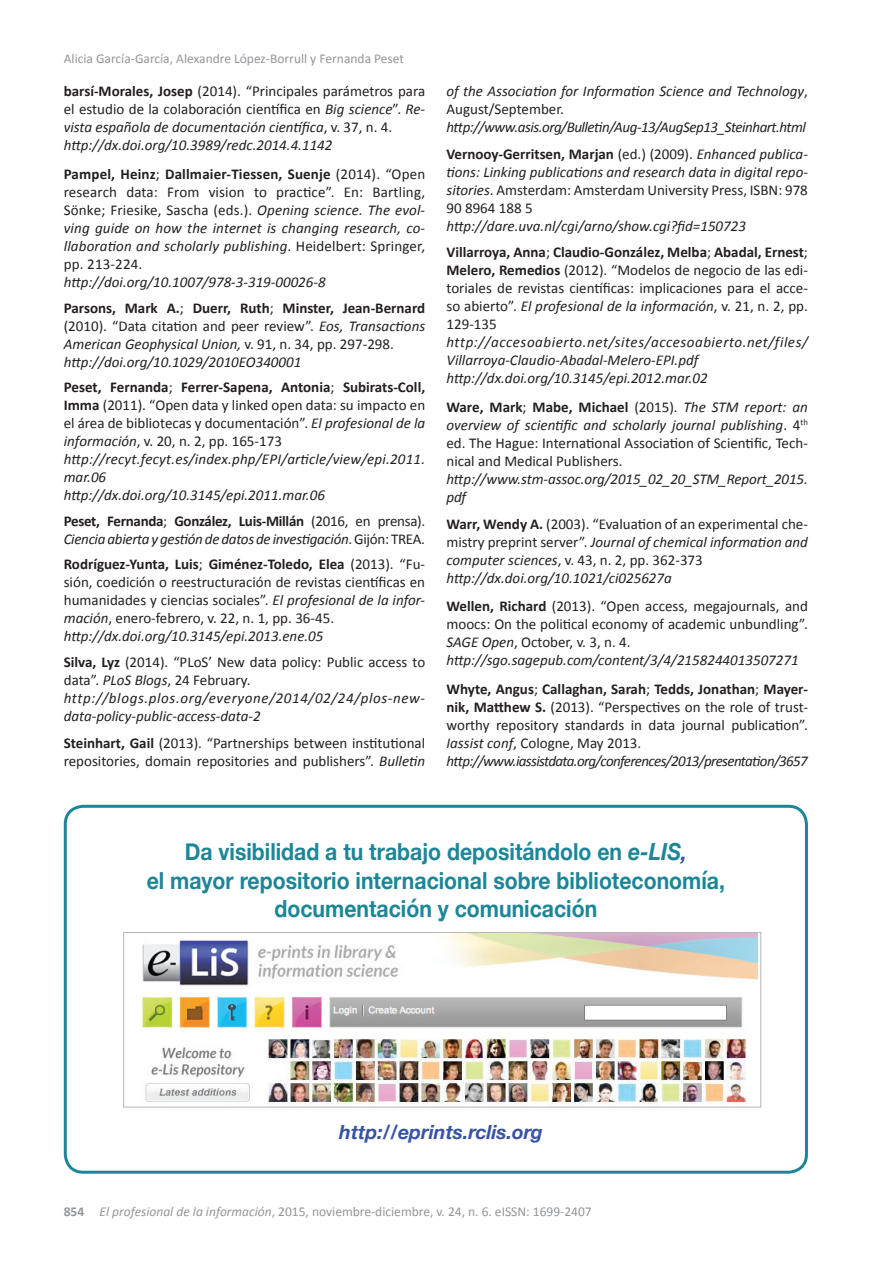
<style>
.page{position:relative;width:893px;height:1263px;background:#fff}
.page>*{position:absolute;margin:0;border:0;box-sizing:border-box;transform-origin:0 0}
.t1{font:700 23.55px/28.5px "Helvetica Neue";color:#1c8698;text-align:center;scale:.9 1}
.t2{font:italic 700 19.5px "Helvetica Neue";color:#3853a3}
.t3{font:15px/18px "Calibri";color:#231f20}
.t4{font:italic 15px/18px "Calibri";color:#231f20}
.t5{font:700 15px/26.5px "Calibri";color:#231f20}
.t6{font:italic 15px/18px "Calibri";letter-spacing:.04em;color:#231f20}
.t7{font:italic 15px/26.5px "Calibri";letter-spacing:-.03em;color:#231f20}
.t8{font:italic 15px/18px "Calibri";letter-spacing:-.02em;color:#231f20}
.t9{font:13.5px "Calibri";color:#939598}
.s1{font-weight:700;font-style:normal}
.s2{font-style:normal}
.s3{font-weight:700}
.s4{font-style:italic}
.s5{font-weight:400;font-style:italic}
.s6{font-weight:400}
.s7{font-style:italic;font-size:21px;color:#3853a3}
</style>
<div class="page">
<div style="left:64px;top:805px;width:744px;height:369px;border:3px solid #1c8698;border-radius:18px"></div>
<img style="left:142px;top:934px;width:616px;height:171px">
<div style="left:123px;top:932px;width:638px;height:175px;border:1px solid #b5b7bb"></div>
<p class="t9" style="left:64px;top:50px;width:342px">Alicia García-García, Alexandre López-Borrull y Fernanda Peset</p>
<p class="t4" style="left:64px;top:82px;width:363px"><span class="s1">barsí-Morales, Josep</span> <span class="s2">(2014). “Principales parámetros para el estudio de la colaboración científica en</span> Big science<span class="s2">”.</span> Re&shy;vista española de documentación científica<span class="s2">, v. 37, n. 4. </span>http://dx.doi.org/10.3989/redc.2014.4.1142</p>
<p class="t3" style="left:64px;top:165px;width:363px;text-align:justify"><span class="s3">Pampel, Heinz</span>; <span class="s3">Dallmaier-Tiessen, Suenje</span> (2014). “Open research data: From vision to practice”. En: Bartling, Sönke; Friesike, Sascha (eds.). <span class="s4">Opening science. The evol&shy;ving guide on how the internet is changing research, co&shy;llaboration and scholarly publishing</span>. Heidelbert: Springer, pp. 213-224.</p>
<p class="t5" style="left:64px;top:269px;width:363px"><span class="s5">http://doi.org/10.1007/978-3-319-00026-8<br></span>Parsons, Mark A.<span class="s6">;</span> Duerr, Ruth<span class="s6">;</span> Minster, Jean-Bernard</p>
<p class="t4" style="left:64px;top:317px;width:363px"><span class="s2">(2010). “Data citation and peer review”.</span> Eos, Transactions<br>American Geophysical Union, <span class="s2">v. 91, n. 34, pp. 297-298. </span>http://doi.org/10.1029/2010EO340001</p>
<p class="t4" style="left:64px;top:377px;width:363px"><span class="s1">Peset, Fernanda</span><span class="s2">;</span> <span class="s1">Ferrer-Sapena, Antonia</span><span class="s2">;</span> <span class="s1">Subirats-Coll, Imma</span> <span class="s2">(2011). “Open data y linked open data: su impacto en el área de bibliotecas y documentación”.</span> El profesional de la información<span class="s2">, v. 20, n. 2, pp. 165-173 </span>http://recyt.fecyt.es/index.php/EPI/article/view/epi.2011. mar.06<br>http://dx.doi.org/10.3145/epi.2011.mar.06</p>
<p class="t8" style="left:64px;top:512px;width:363px"><span class="s1">Peset, Fernanda</span><span class="s2">;</span> <span class="s1">González, Luis-Millán</span> <span class="s2">(2016, en prensa).<br></span>Ciencia abierta y gestión de datos de investigación<span class="s2">. Gijón: TREA.</span></p>
<p class="t3" style="left:64px;top:555px;width:363px"><span class="s3">Rodríguez-Yunta, Luis</span>; <span class="s3">Giménez-Toledo, Elea</span> (2013). “Fu&shy;sión, coedición o reestructuración de revistas científicas en humanidades y ciencias sociales”. <span class="s4">El profesional de la infor&shy;mación</span>, enero-febrero, v. 22, n. 1, pp. 36-45. <span class="s4">http://dx.doi.org/10.3145/epi.2013.ene.05</span></p>
<p class="t6" style="left:64px;top:653px;width:363px"><span class="s1">Silva, Lyz</span> <span class="s2">(2014). “PLoS’ New data policy: Public access to data”.</span> PLoS Blogs<span class="s2">, 24 February. </span>http://blogs.plos.org/everyone/2014/02/24/plos-new&shy;data-policy-public-access-data-2</p>
<p class="t3" style="left:64px;top:734px;width:363px"><span class="s3">Steinhart, Gail</span> (2013). “Partnerships between institutional repositories, domain repositories and publishers”. <span class="s4">Bulletin</span></p>
<p class="t4" style="left:446px;top:82px;width:363px">of the Association for Information Science and Technology<span class="s2">,<br>August/September.</span></p>
<p class="t7" style="left:446px;top:113px;width:363px">http://www.asis.org/Bulletin/Aug-13/AugSep13_Steinhart.html<br><span class="s1">Vernooy-Gerritsen, Marjan</span> <span class="s2">(ed.) (2009).</span> Enhanced publica-</p>
<p class="t4" style="left:446px;top:162px;width:363px;text-align:justify">tions: Linking publications and research data in digital repo&shy;sitories<span class="s2">. Amsterdam: Amsterdam University Press, ISBN: 978<br>90 8964 188 5</span></p>
<p class="t5" style="left:446px;top:213px;width:363px"><span class="s5">http://dare.uva.nl/cgi/arno/show.cgi?fid=150723<br></span>Villarroya, Anna<span class="s6">;</span> Claudio-González, Melba<span class="s6">;</span> Abadal, Ernest<span class="s6">;</span></p>
<p class="t3" style="left:446px;top:261px;width:363px;text-align:justify"><span class="s3">Melero, Remedios</span> (2012). “Modelos de negocio de las edi&shy;toriales de revistas científicas: implicaciones para el acce&shy;so abierto”. <span class="s4">El profesional de la información</span>, v. 21, n. 2, pp.<br>129-135</p>
<p class="t4" style="left:446px;top:333px;width:363px">http://accesoabierto.net/sites/accesoabierto.net/files/<br>Villarroya-Claudio-Abadal-Melero-EPI.pdf http://dx.doi.org/10.3145/epi.2012.mar.02</p>
<p class="t3" style="left:446px;top:398px;width:363px;text-align:justify"><span class="s3">Ware, Mark</span>; <span class="s3">Mabe, Michael</span> (2015). <span class="s4">The STM report: an overview of scientific and scholarly journal publishing</span>. 4<sup>th </sup>ed. The Hague: International Association of Scientific, Tech&shy;nical and Medical Publishers.</p>
<p class="t4" style="left:446px;top:469px;width:363px">http://www.stm-assoc.org/2015_02_20_STM_Report_2015. pdf</p>
<p class="t4" style="left:446px;top:514px;width:363px"><span class="s1">Warr, Wendy A.</span> <span class="s2">(2003). “Evaluation of an experimental che&shy;mistry preprint server”.</span> Journal of chemical information and computer sciences<span class="s2">, v. 43, n. 2, pp. 362-373 </span>http://dx.doi.org/10.1021/ci025627a</p>
<p class="t3" style="left:446px;top:597px;width:363px"><span class="s3">Wellen, Richard</span> (2013). “Open access, megajournals, and moocs: On the political economy of academic unbundling”.<br><span class="s4">SAGE Open</span>, October, v. 3, n. 4. <span class="s4">http://sgo.sagepub.com/content/3/4/2158244013507271</span></p>
<p class="t3" style="left:446px;top:680px;width:363px"><span class="s3">Whyte, Angus</span>; <span class="s3">Callaghan, Sarah</span>; <span class="s3">Tedds, Jonathan</span>; <span class="s3">Mayer&shy;nik, Matthew S.</span> (2013). “Perspectives on the role of trust&shy;worthy repository standards in data journal publication”.<br><span class="s4">Iassist conf</span>, Cologne, May 2013. <span class="s4">http://www.iassistdata.org/conferences/2013/presentation/3657</span></p>
<h1 class="t1" style="left:147px;top:838px;width:644px">Da visibilidad a tu trabajo depositándolo en <span class="s4">e-LIS</span><span class="s7">,<br></span>el mayor repositorio internacional sobre biblioteconomía, documentación y comunicación</h1>
<h2 class="t2" style="left:339px;top:1117px;width:205px">http://eprints.rclis.org</h2>
<p class="t9" style="left:64px;top:1203px;width:529px"><span class="s3">854</span> <span class="s4">El profesional de la información</span>, 2015, noviembre-diciembre, v. 24, n. 6. eISSN: 1699-2407</p>
</div>
